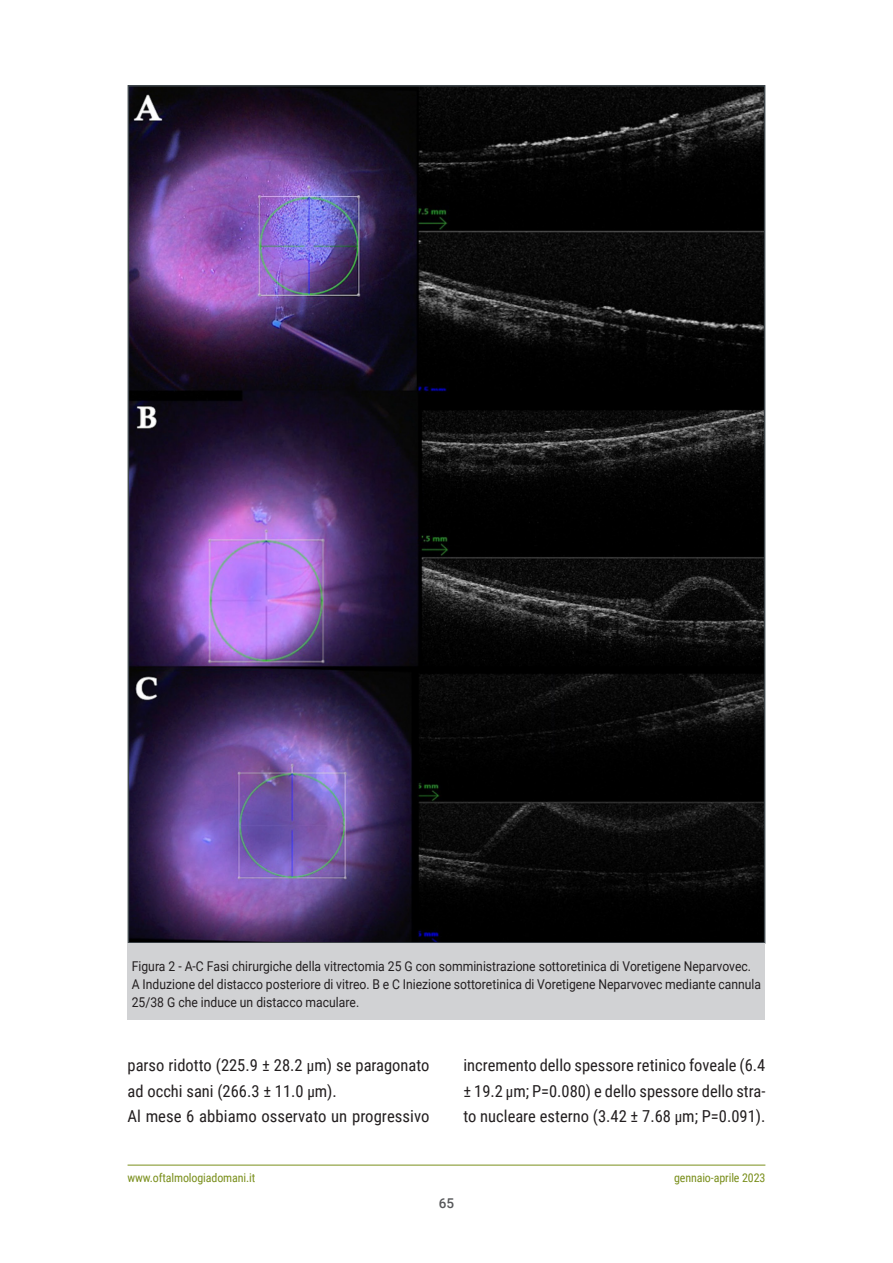
<style>
.page{position:relative;width:893px;height:1263px;background:#fff}
.page>*{position:absolute;margin:0;border:0;box-sizing:border-box;transform-origin:0 0}
.t1{font:16.5px/25.5px "Roboto Condensed";color:#231f20}
.t2{font:13.5px/18px "Roboto";color:#231f20;scale:.9 1}
.t3{font:500 13.5px "Roboto";color:#57585a}
.t4{font:12px "Roboto Condensed";letter-spacing:-.01em;color:#7a8f1c}
.s1{font-size:15px}
</style>
<div class="page">
<hr style="left:128px;top:1165px;width:637px;height:1px;background:#7a8f1c">
<img style="left:131px;top:88px;width:631px;height:853px">
<div style="left:128px;top:944px;width:637px;height:76px;background:#d1d2d4"></div>
<p class="t2" style="left:132px;top:957px;width:701px">Figura 2 - A-C Fasi chirurgiche della vitrectomia 25 G con somministrazione sottoretinica di Voretigene Neparvovec.<br>A Induzione del distacco posteriore di vitreo. B e C Iniezione sottoretinica di Voretigene Neparvovec mediante cannula<br>25/38 G che induce un distacco maculare.</p>
<p class="t1" style="left:128px;top:1052px;width:303px">parso ridotto (225.9 ± 28.2 <span class="s1">μ</span>m) se paragonato ad occhi sani (266.3 ± 11.0 <span class="s1">μ</span>m).<br>Al mese 6 abbiamo osservato un progressivo</p>
<p class="t1" style="left:463px;top:1052px;width:303px;text-align:justify">incremento dello spessore retinico foveale (6.4 ± 19.2 <span class="s1">μ</span>m; P=0.080) e dello spessore dello stra&shy;to nucleare esterno (3.42 ± 7.68 <span class="s1">μ</span>m; P=0.091).</p>
<p class="t4" style="left:128px;top:1169px;width:129px">www.oftalmologiadomani.it</p>
<p class="t4" style="left:674px;top:1169px;width:93px">gennaio-aprile 2023</p>
<p class="t3" style="left:439px;top:1194px;width:17px">65</p>
</div>
